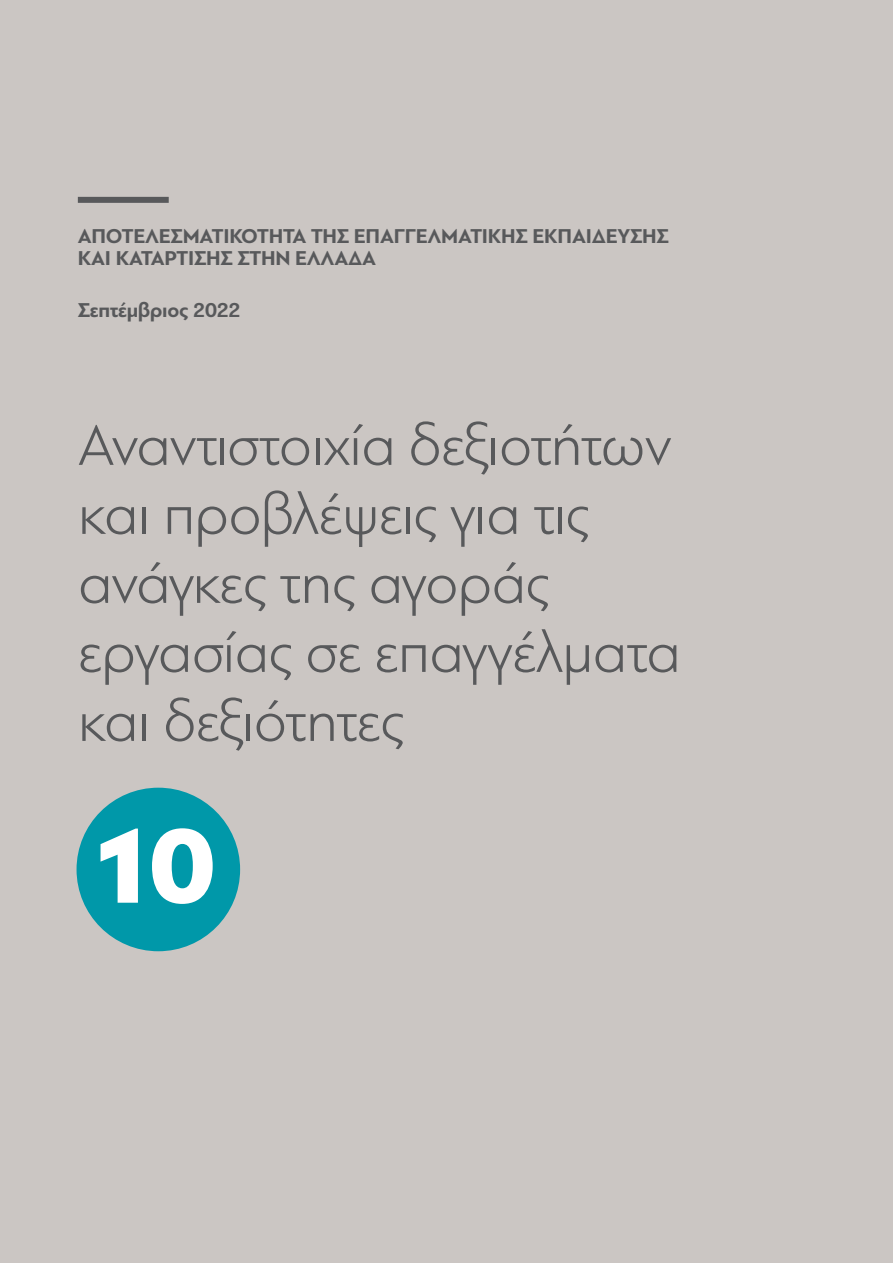
<style>
.page{position:relative;width:893px;height:1263px;background:#cbc6c3}
.page>*{position:absolute;margin:0;border:0;box-sizing:border-box;transform-origin:0 0}
.t1{font:900 110.7px "PF Bague Sans Pro";color:#fff}
.t2{font:300 60px/69px "PF Bague Sans Pro";letter-spacing:-.015em;color:#58595b}
.t3{font:700 21px/22px "PF Bague Sans Pro";letter-spacing:-.01em;color:#58595b}
</style>
<div class="page">
<div style="left:78px;top:197px;width:91px;height:6px;background:#58595b"></div>
<div style="left:77px;top:788px;width:163px;height:163px;background:#0098a9;border-radius:50%"></div>
<p class="t3" style="left:78px;top:225px;width:592px">ΑΠΟΤΕΛΕΣΜΑΤΙΚΟΤΗΤΑ ΤΗΣ ΕΠΑΓΓΕΛΜΑΤΙΚΗΣ ΕΚΠΑΙΔΕΥΣΗΣ<br>ΚΑΙ ΚΑΤΑΡΤΙΣΗΣ ΣΤΗΝ ΕΛΛΑΔΑ</p>
<p class="t3" style="left:78px;top:299px;width:164px">Σεπτέμβριος 2022</p>
<p class="t2" style="left:78px;top:411px;width:604px">Αναντιστοιχία δεξιοτήτων και προβλέψεις για τις ανάγκες της αγοράς εργασίας σε επαγγέλματα και δεξιότητες</p>
<h1 class="t1" style="left:90px;top:797px;width:126px">10</h1>
</div>
